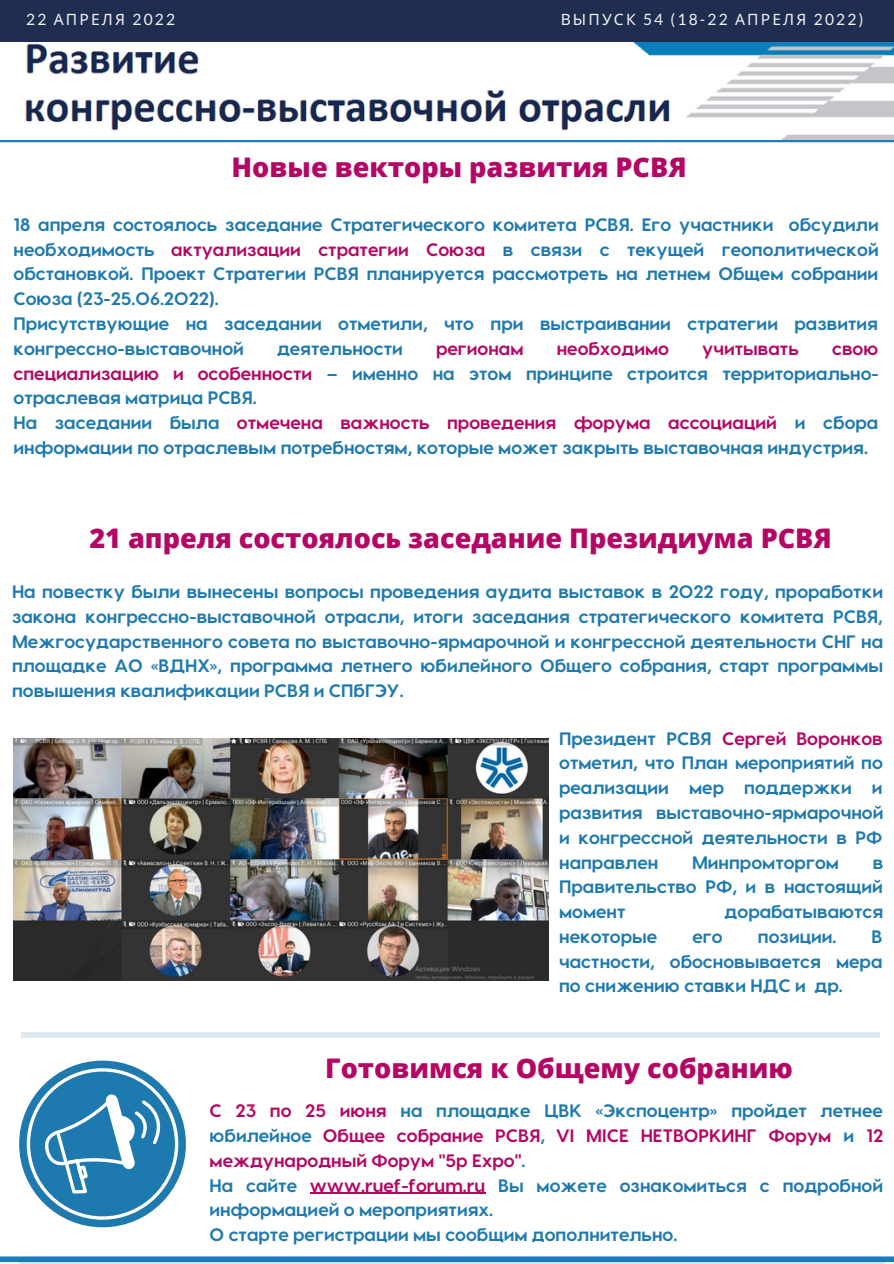
<style>
.page{position:relative;width:894px;height:1264px;background:#fff}
.page>*{position:absolute;margin:0;border:0;box-sizing:border-box;transform-origin:0 0}
.t1{font:800 27px "Open Sans";color:#b40764}
.t2{font:700 18px/24.8px "Visby CF";color:#1e79ae;text-align:justify}
.t3{font:700 18px/24.8px "Visby CF";color:#b40764;text-align:justify}
.t4{font:15.6px "Lato";letter-spacing:.14em;color:#f2f2f2}
.s1{font-family:"Noto Sans"}
.s2{color:#b40764}
.s3{color:#1e79ae}
</style>
<div class="page">
<div style="left:0;top:0;width:893px;height:38px;background:#1e2d50"></div>
<svg style="left:20px;top:1261px;width:864px;height:2px;background:#73acd2"></svg>
<div style="left:0;top:1256px;width:893px;height:5px;background:#1b7bbb"></div>
<div style="left:0;top:37px;width:893px;height:5px;background:#1e2d50"></div>
<svg style="left:0;top:139px;width:893px;height:3px;fill:#1b7bbb"></svg>
<img style="left:25px;top:42px;width:868px;height:97px">
<img style="left:14px;top:738px;width:534px;height:242px">
<svg style="left:19px;top:1060px;width:167px;height:167px;background:#3a89b8"></svg>
<div style="left:27px;top:1068px;width:151px;height:151px;border:3px solid #fff;border-radius:50%"></div>
<svg style="left:43px;top:1091px;width:124px;height:104px"></svg>
<hr style="left:310px;top:1192px;width:175px;height:1px;background:#b40764">
<div style="left:21px;top:1032px;width:858px;height:6px;background:#e0e8f0"></div>
<p class="t4" style="left:26px;top:10px;width:150px">22 <span class="s1">АПРЕЛЯ</span> 2022</p>
<p class="t4" style="left:560px;top:10px;width:304px"><span class="s1">ВЫПУСК</span> 54 (18-22 <span class="s1">АПРЕЛЯ</span> 2022)</p>
<p class="t1" style="left:231px;top:148px;width:456px">Новые векторы развития РСВЯ</p>
<p class="t2" style="left:14px;top:211px;width:866px">18 апреля состоялось заседание Стратегического комитета РСВЯ. Его участники обсудили необходимость <span class="s2">актуализации стратегии Союза</span> в связи с текущей геополитической обстановкой. Проект Стратегии РСВЯ планируется рассмотреть на летнем Общем собрании Союза (23-25.06.2022).</p>
<p class="t2" style="left:14px;top:310px;width:865px">Присутствующие на заседании отметили, что при выстраивании стратегии развития конгрессно-выставочной</p>
<p class="t2" style="left:277px;top:335px;width:127px">деятельности</p>
<p class="t3" style="left:436px;top:335px;width:89px">регионам</p>
<p class="t3" style="left:556px;top:335px;width:114px">необходимо</p>
<p class="t3" style="left:702px;top:335px;width:98px">учитывать</p>
<p class="t2" style="left:14px;top:335px;width:866px;text-indent:818px"><span class="s2">свою специализацию и особенности</span> – именно на этом принципе строится территориально&shy;отраслевая матрица РСВЯ.</p>
<p class="t2" style="left:14px;top:409px;width:866px">На заседании была <span class="s2">отмечена важность проведения форума ассоциаций</span> и сбора информации по отраслевым потребностям, которые может закрыть выставочная индустрия.</p>
<p class="t1" style="left:89px;top:519px;width:743px">21 апреля состоялось заседание Президиума РСВЯ</p>
<p class="t2" style="left:12px;top:578px;width:872px">На повестку были вынесены вопросы проведения аудита выставок в 2022 году, проработки закона конгрессно-выставочной отрасли, итоги заседания стратегического комитета РСВЯ, Межгосударственного совета по выставочно-ярмарочной и конгрессной деятельности СНГ на площадке АО «ВДНХ», программа летнего юбилейного Общего собрания, старт программы повышения квалификации РСВЯ и СПбГЭУ.</p>
<p class="t2" style="left:559px;top:725px;width:326px">Президент РСВЯ <span class="s2">Сергей Воронков </span>отметил, что План мероприятий по реализации мер поддержки и развития выставочно-ярмарочной и конгрессной деятельности в РФ направлен</p>
<p class="t2" style="left:691px;top:848px;width:148px">Минпромторгом</p>
<p class="t2" style="left:559px;top:848px;width:325px;text-indent:313px">в Правительство РФ, и в настоящий момент</p>
<p class="t2" style="left:724px;top:898px;width:160px">дорабатываются</p>
<p class="t2" style="left:559px;top:923px;width:325px;text-indent:312px">В частности, обосновывается мера по снижению ставки НДС и др.</p>
<p class="t2" style="left:559px;top:923px;width:100px">некоторые</p>
<p class="t2" style="left:692px;top:923px;width:32px">его</p>
<p class="t2" style="left:757px;top:923px;width:80px">позиции.</p>
<p class="t1" style="left:325px;top:1048px;width:469px">Готовимся к Общему собранию</p>
<p class="t3" style="left:209px;top:1097px;width:675px">С 23 по 25 июня <span class="s3">на площадке ЦВК «Экспоцентр» пройдет летнее юбилейное</span> Общее собрание РСВЯ<span class="s3">,</span> VI MICE НЕТВОРКИНГ Форум <span class="s3">и</span> 12 международный Форум "5p Expo"<span class="s3">.</span></p>
<p class="t2" style="left:209px;top:1171px;width:674px">На сайте <span class="s2">www.ruef-forum.ru</span> Вы можете ознакомиться с подробной информацией о мероприятиях.</p>
<p class="t2" style="left:209px;top:1221px;width:469px">О старте регистрации мы сообщим дополнительно.</p>
</div>
